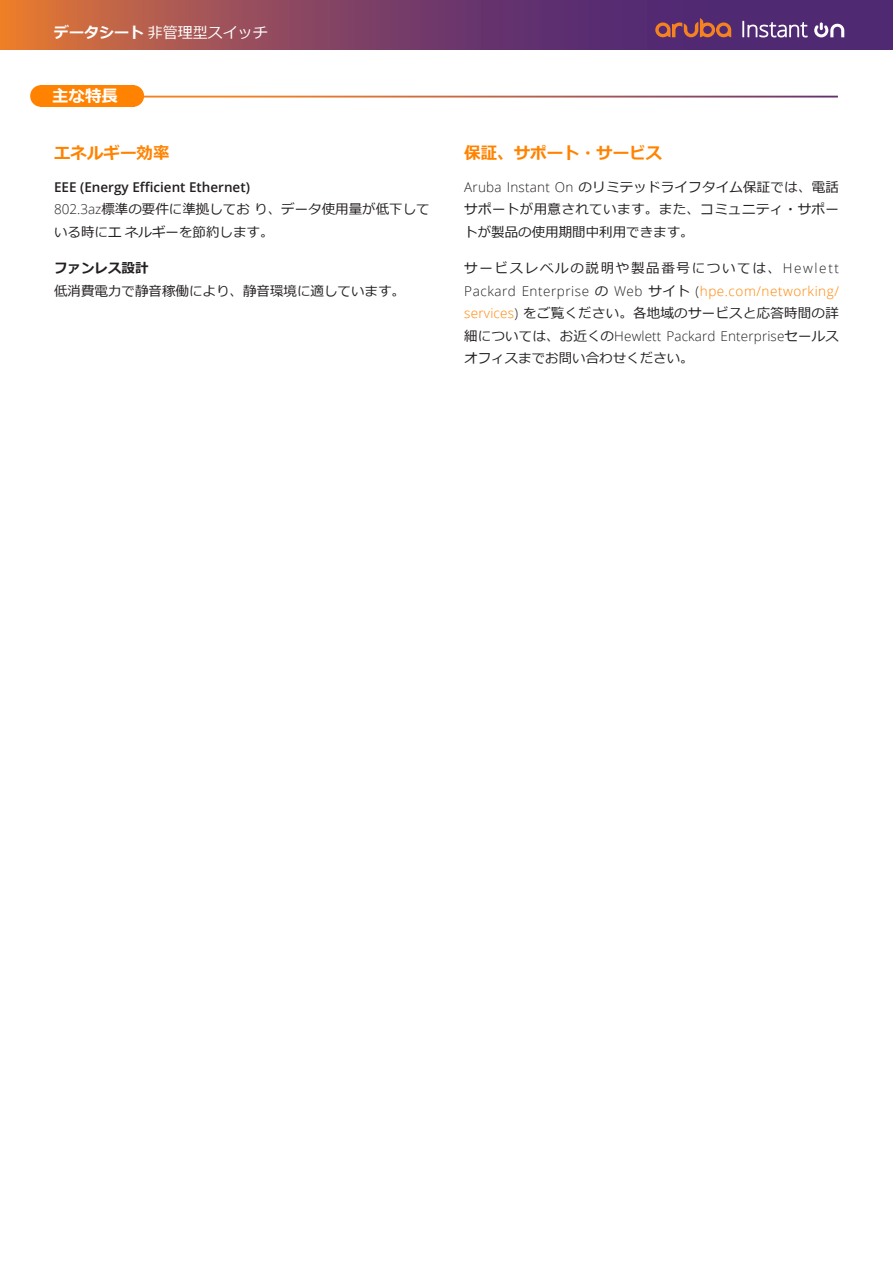
<style>
.page{position:relative;width:893px;height:1263px;background:#fff}
.page>*{position:absolute;margin:0;border:0;box-sizing:border-box;transform-origin:0 0}
.Body_Head_11_14_Oran{font:700 16.5px "Meiryo";color:#ff8300}
.Body__Head_11_14_Bol{font:700 16.5px "Meiryo";color:#fff}
.t1{font:15px "Meiryo";color:#fff}
.Body_Copy_Text_9_14{font:13.5px/22.5px "Meiryo";color:#231f20;text-align:justify}
.Body_Copy_Subhead_9{font:600 13.5px "Open Sans";color:#231f20}
.Body_Copy_Subhead_9-2{font:700 13.5px "Meiryo";color:#231f20}
.s1{font-weight:700}
.s2{font-family:"Open Sans";font-weight:300}
.s3{font-family:"Open Sans";font-weight:300;color:#ff8300}
</style>
<div class="page">
<svg style="left:0;top:0;width:893px;height:49px;background:#804261"></svg>
<svg style="left:655px;top:18px;width:76px;height:19px"></svg>
<svg style="left:814px;top:22px;width:30px;height:15px"></svg>
<svg style="left:742px;top:21px;width:66px;height:16px"></svg>
<div style="left:123px;top:85px;width:21px;height:22px;background:#ff8300;border-radius:50%"></div>
<div style="left:30px;top:85px;width:21px;height:22px;background:#ff8300;border-radius:50%"></div>
<div style="left:40px;top:85px;width:94px;height:22px;background:#ff8300"></div>
<p class="t1" style="left:54px;top:23px;width:215px"><span class="s1">データシート</span>非管理型スイッチ</p>
<p class="Body__Head_11_14_Bol" style="left:52px;top:85px;width:67px">主な特長</p>
<p class="Body_Head_11_14_Oran" style="left:54px;top:141px;width:117px">エネルギー効率</p>
<p class="Body_Copy_Subhead_9" style="left:54px;top:178px;width:197px">EEE (Energy Efficient Ethernet)</p>
<p class="Body_Copy_Text_9_14" style="left:54px;top:199px;width:377px"><span class="s2">802.3az</span>標準の要件に準拠しており、データ使用量が低下している時にエネルギーを節約します。</p>
<p class="Body_Copy_Subhead_9-2" style="left:54px;top:259px;width:96px">ファンレス設計</p>
<p class="Body_Copy_Text_9_14" style="left:54px;top:280px;width:352px">低消費電力で静音稼働により、静音環境に適しています。</p>
<p class="Body_Head_11_14_Oran" style="left:464px;top:141px;width:199px">保証、サポート・サービス</p>
<p class="Body_Copy_Text_9_14" style="left:464px;top:176px;width:376px"><span class="s2">Aruba Instant On</span> のリミテッドライフタイム保証では、電話サポートが用意されています。また、コミュニティ・サポートが製品の使用期間中利用できます。</p>
<p class="Body_Copy_Text_9_14" style="left:464px;top:258px;width:376px">サービスレベルの説明や製品番号については、<span class="s2">Hewlett Packard Enterprise</span> の <span class="s2">Web</span> サイト <span class="s2">(</span><span class="s3">hpe.com/networking/ services</span><span class="s2">)</span> をご覧ください。各地域のサービスと応答時間の詳細については、お近くの<span class="s2">Hewlett Packard Enterprise</span>セールスオフィスまでお問い合わせください。</p>
</div>
